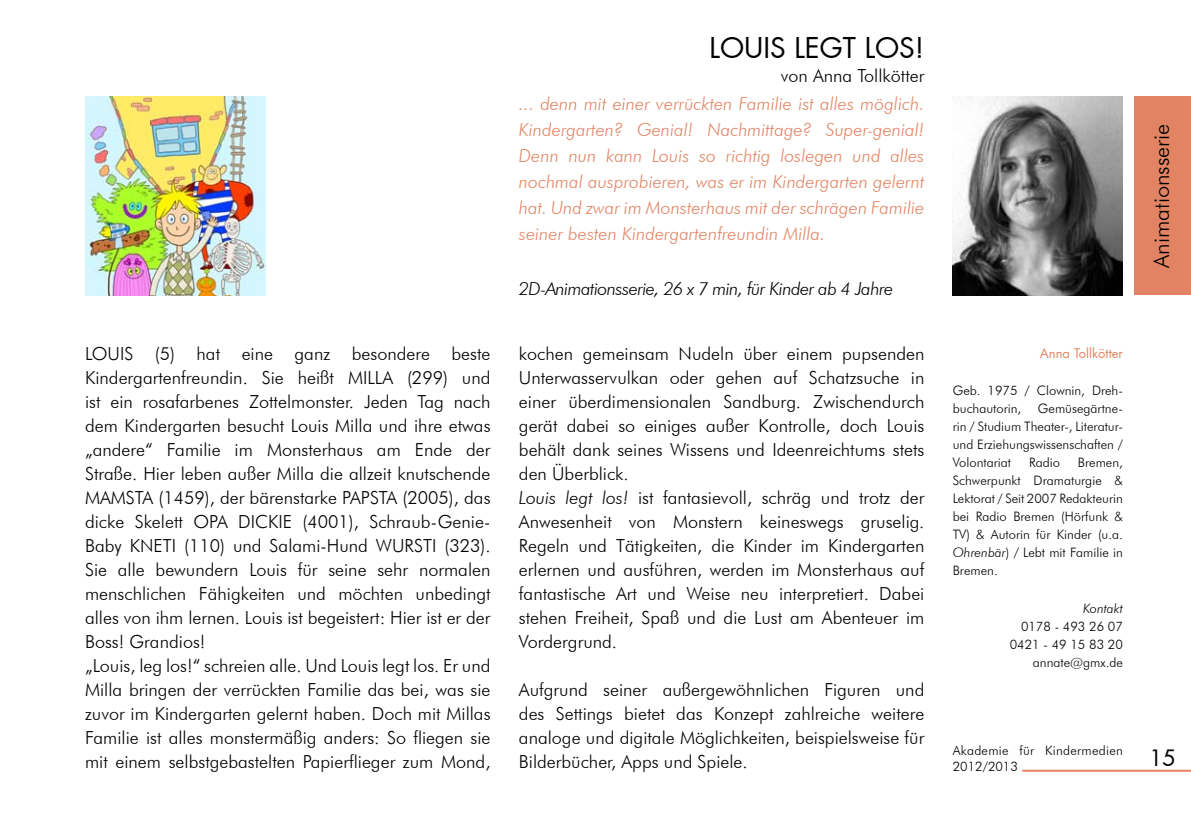
<style>
.page{position:relative;width:1191px;height:840px;background:#fff}
.page>*{position:absolute;margin:0;border:0;box-sizing:border-box;transform-origin:0 0}
.t1{font:28px "Futura";color:#000}
.t2{font:300 22px "Futura BT";color:#000}
.t3{font:22px "Futura";color:#000}
.t4{font:300 18px/24px "Futura BT";color:#000}
.t5{font:italic 300 18px/26px "Futura BT";color:#e28464;text-align:justify}
.t6{font:italic 300 18px "Futura BT";letter-spacing:-.03em;color:#000}
.t7{font:300 13px/18px "Futura BT";color:#000;text-align:justify}
.t8{font:300 13px/15.6px "Futura BT";letter-spacing:.02em;color:#000}
.t9{font:13px "Futura";color:#e28464}
.t10{font:italic 300 13px "Futura BT";color:#000}
.s1{font-style:italic}
</style>
<div class="page">
<hr style="left:1022px;top:769px;width:169px;height:2px;background:#e28464">
<div style="left:1134px;top:96px;width:57px;height:199px;background:#e28464"></div>
<img style="left:952px;top:96px;width:171px;height:199px">
<img style="left:85px;top:96px;width:180px;height:199px">
<h1 class="t1" style="left:709px;top:30px;width:28px">Louis</h1>
<h1 class="t1" style="left:794px;top:30px;width:16px">legt</h1>
<h1 class="t1" style="left:864px;top:30px;width:61px">los !</h1>
<p class="t4" style="left:780px;top:63px;width:145px">von Anna Tollkötter</p>
<p class="t5" style="left:519px;top:91px;width:407px">... denn mit einer verrückten Familie ist alles möglich.<br>Kindergarten? Genial! Nachmittage? Super-genial!<br>Denn nun kann Louis so richtig loslegen und alles nochmal ausprobieren, was er im Kindergarten gelernt hat. Und zwar im Monsterhaus mit der schrägen Familie seiner besten Kindergartenfreundin Milla.</p>
<p class="t6" style="left:519px;top:277px;width:376px">2D-Animationsserie, 26 x 7 min, für Kinder ab 4 Jahre</p>
<p class="t4" style="left:85px;top:341px;width:407px">LOUIS (5) hat eine ganz besondere beste Kindergartenfreundin. Sie heißt MILLA (299) und ist ein rosafarbenes Zottelmonster. Jeden Tag nach dem Kindergarten besucht Louis Milla und ihre etwas „andere“ Familie im Monsterhaus am Ende der Straße. Hier leben außer Milla die allzeit knutschende MAMSTA (1459), der bärenstarke PAPSTA (2005), das dicke Skelett OPA DICKIE (4001), Schraub-Genie-Baby KNETI (110) und Salami-Hund WURSTI (323).<br>Sie alle bewundern Louis für seine sehr normalen menschlichen Fähigkeiten und möchten unbedingt alles von ihm lernen. Louis ist begeistert: Hier ist er der Boss! Grandios!<br>„Louis, leg los!“ schreien alle. Und Louis legt los. Er und Milla bringen der verrückten Familie das bei, was sie zuvor im Kindergarten gelernt haben. Doch mit Millas Familie ist alles monstermäßig anders: So fliegen sie mit einem selbstgebastelten Papierflieger zum Mond,</p>
<p class="t4" style="left:519px;top:341px;width:407px">kochen gemeinsam Nudeln über einem pupsenden Unterwasservulkan oder gehen auf Schatzsuche in einer überdimensionalen Sandburg. Zwischendurch gerät dabei so einiges außer Kontrolle, doch Louis behält dank seines Wissens und Ideenreichtums stets den Ü berblick.<br><span class="s1">Louis legt los!</span> ist fantasievoll, schräg und trotz der Anwesenheit von Monstern keineswegs gruselig.<br>Regeln und Tätigkeiten, die Kinder im Kindergarten erlernen und ausführen, werden im Monsterhaus auf fantastische Art und Weise neu interpretiert. Dabei stehen Freiheit, Spaß und die Lust am Abenteuer im Vordergrund.</p>
<p class="t4" style="left:519px;top:677px;width:407px;text-align:justify">Aufgrund seiner außergewöhnlichen Figuren und des Settings bietet das Konzept zahlreiche weitere analoge und digitale Möglichkeiten, beispielsweise für Bilderbücher, Apps und Spiele.</p>
<p class="t9" style="left:1039px;top:345px;width:85px">Anna Tollkötter</p>
<p class="t7" style="left:952px;top:380px;width:172px">Geb. 1975 / Clownin, Dreh&shy;buchautorin,</p>
<p class="t7" style="left:952px;top:398px;width:172px;text-indent:85px">Gemüsegärtne&shy;rin / Studium Theater-, Literatur&shy;und Erziehungswissenschaften / Volontariat</p>
<p class="t7" style="left:1029px;top:452px;width:32px">Radio</p>
<p class="t7" style="left:952px;top:452px;width:172px;text-indent:125px">Bremen, Schwerpunkt Dramaturgie &amp; Lektorat / Seit 2007 Redakteurin bei Radio Bremen (Hörfunk &amp; TV) &amp; Autorin für Kinder (u.a.<br><span class="s1">Ohrenbär</span>) / Lebt mit Familie in Bremen.</p>
<p class="t10" style="left:1083px;top:600px;width:41px">Kontakt</p>
<p class="t7" style="left:1009px;top:616px;width:115px;text-align:right">0178 - 493 26 07<br>0421 - 49 15 83 20 annate@gmx.de</p>
<p class="t8" style="left:952px;top:742px;width:172px">Akademie für Kindermedien<br>2012/2013</p>
<p class="t2" style="left:1147px;top:268px;width:145px;rotate:-90deg">Animationsserie</p>
<p class="t3" style="left:1149px;top:743px;width:29px">15</p>
</div>
